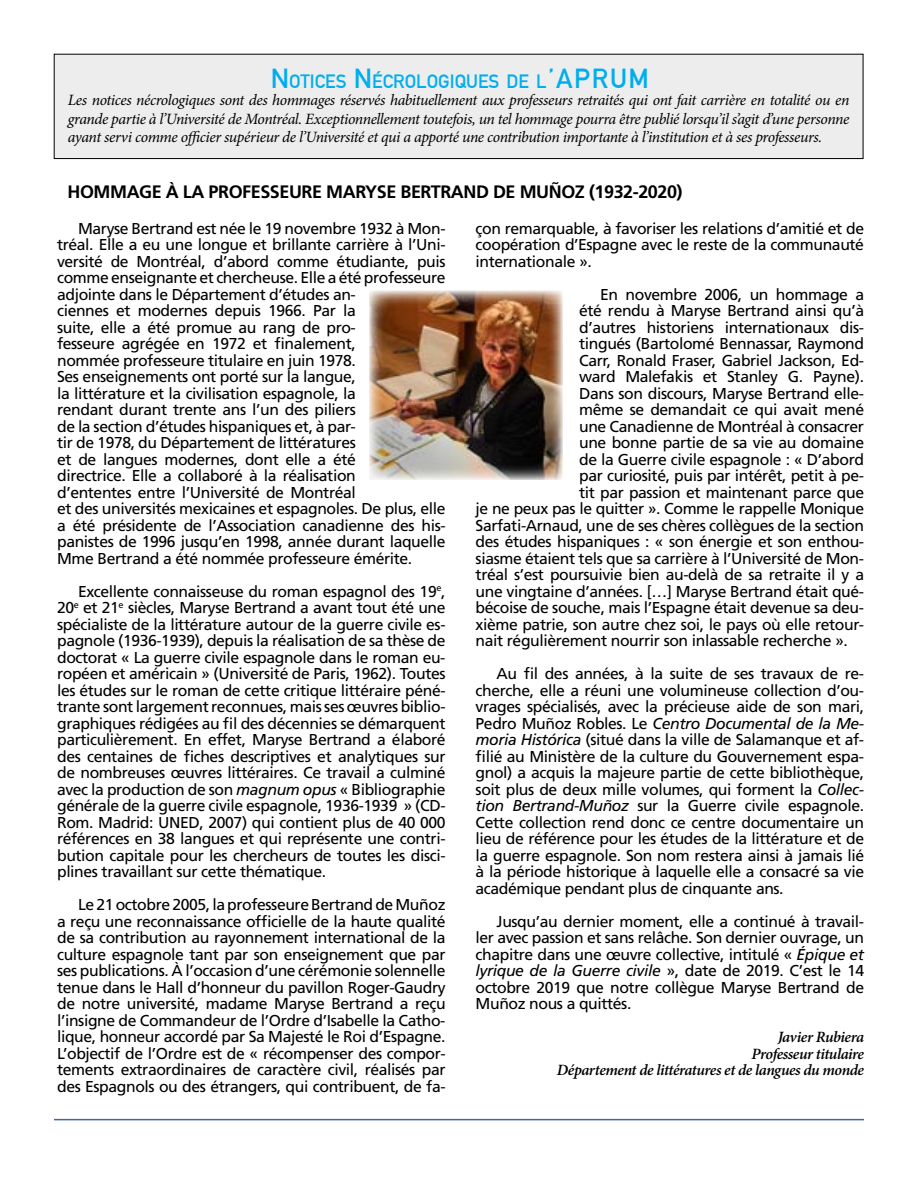
<style>
.page{position:relative;width:918px;height:1188px;background:#fff}
.page>*{position:absolute;margin:0;border:0;box-sizing:border-box;transform-origin:0 0}
.t1{font:700 18.9px "DIN Alternate";color:#00aeef}
.t2{font:700 18px "Frutiger";letter-spacing:-.025em;color:#000}
.t3{font:15.75px/16.5px "Frutiger";letter-spacing:-.025em;color:#000;text-align:justify}
.t4{font:italic 15.75px/18.9px "Minion Pro";letter-spacing:-.03em;color:#000;text-align:justify}
.t5{font:italic 600 15.75px/16.5px "Minion Pro";letter-spacing:-.03em;color:#000;text-align:right}
.s1{font-size:27px}
.s2{font-style:italic}
</style>
<div class="page">
<hr style="left:54px;top:1119px;width:810px;height:1px;background:#3c65af">
<div style="left:54px;top:54px;width:809px;height:105px;background:#ededee"></div>
<div style="left:54px;top:54px;width:809px;height:105px;border:1px solid #000"></div>
<img style="left:369px;top:291px;width:194px;height:189px">
<p class="t1" style="left:271px;top:67px;width:380px"><span class="s1">N</span>OTICES <span class="s1">N</span>ÉCROLOGIQUES DE L<span class="s1">’APRU M</span></p>
<p class="t4" style="left:68px;top:90px;width:783px">Les notices nécrologiques sont des hommages réservés habituellement aux professeurs retraités qui ont fait carrière en totalité ou en grande partie à l’Université de Montréal. Exceptionnellement toutefois, un tel hommage pourra être publié lorsqu’il s’agit d’une personne ayant servi comme officier supérieur de l’Université et qui a apporté une contribution importante à l’institution et à ses professeurs.</p>
<p class="t2" style="left:68px;top:181px;width:617px">HOMMAGE À LA PROFESSEURE MARYSE BERTRAND DE MUÑOZ (1932-2020)</p>
<p class="t3" style="left:476px;top:220px;width:390px">çon remarquable, à favoriser les relations d’amitié et de coopération d’Espagne avec le reste de la communauté internationale ».</p>
<p class="t3" style="left:600px;top:286px;width:265px">En novembre 2006, un hommage a</p>
<p class="t3" style="left:579px;top:302px;width:286px">été rendu à Maryse Bertrand ainsi qu’à</p>
<p class="t3" style="left:579px;top:319px;width:286px">d’autres historiens internationaux dis-</p>
<p class="t3" style="left:579px;top:335px;width:286px">tingués (Bartolomé Bennassar, Raymond</p>
<p class="t3" style="left:579px;top:352px;width:286px">Carr, Ronald Fraser, Gabriel Jackson, Ed-</p>
<p class="t3" style="left:579px;top:368px;width:286px">ward Malefakis et Stanley G. Payne).</p>
<p class="t3" style="left:579px;top:385px;width:286px">Dans son discours, Maryse Bertrand elle-</p>
<p class="t3" style="left:579px;top:401px;width:286px">même se demandait ce qui avait mené</p>
<p class="t3" style="left:579px;top:418px;width:286px">une Canadienne de Montréal à consacrer</p>
<p class="t3" style="left:579px;top:434px;width:286px">une bonne partie de sa vie au domaine</p>
<p class="t3" style="left:579px;top:451px;width:286px">de la Guerre civile espagnole : « D’abord</p>
<p class="t3" style="left:579px;top:467px;width:286px">par curiosité, puis par intérêt, petit à pe-</p>
<p class="t3" style="left:579px;top:484px;width:286px">tit par passion et maintenant parce que</p>
<p class="t3" style="left:476px;top:500px;width:390px">je ne peux pas le quitter ». Comme le rappelle Monique</p>
<p class="t3" style="left:476px;top:517px;width:390px">Sarfati-Arnaud, une de ses chères collègues de la section</p>
<p class="t3" style="left:476px;top:533px;width:390px">des études hispaniques : « son énergie et son enthou-</p>
<p class="t3" style="left:476px;top:550px;width:390px">siasme étaient tels que sa carrière à l’Université de Mon-</p>
<p class="t3" style="left:476px;top:566px;width:390px">tréal s’est poursuivie bien au-delà de sa retraite il y a</p>
<p class="t3" style="left:476px;top:583px;width:390px">une vingtaine d’années. […] Maryse Bertrand était qué-</p>
<p class="t3" style="left:476px;top:599px;width:390px">bécoise de souche, mais l’Espagne était devenue sa deu-</p>
<p class="t3" style="left:476px;top:616px;width:390px">xième patrie, son autre chez soi, le pays où elle retour-</p>
<p class="t3" style="left:476px;top:632px;width:374px">nait régulièrement nourrir son inlassable recherche ».</p>
<p class="t3" style="left:476px;top:665px;width:390px;text-indent:21px">Au fil des années, à la suite de ses travaux de re&shy;cherche, elle a réuni une volumineuse collection d’ou&shy;vrages spécialisés, avec la précieuse aide de son mari, Pedro Muñoz Robles. Le <span class="s2">Centro Documental de la Me&shy;moria Histórica</span> (situé dans la ville de Salamanque et af&shy;filié au Ministère de la culture du Gouvernement espa&shy;gnol) a acquis la majeure partie de cette bibliothèque, soit plus de deux mille volumes, qui forment la <span class="s2">Collec&shy;tion Bertrand-Muñoz</span> sur la Guerre civile espagnole.<br>Cette collection rend donc ce centre documentaire un lieu de référence pour les études de la littérature et de la guerre espagnole. Son nom restera ainsi à jamais lié à la période historique à laquelle elle a consacré sa vie académique pendant plus de cinquante ans.</p>
<p class="t3" style="left:476px;top:913px;width:390px;text-indent:21px">Jusqu’au dernier moment, elle a continué à travail&shy;ler avec passion et sans relâche. Son dernier ouvrage, un chapitre dans une œuvre collective, intitulé « <span class="s2">Épique et lyrique de la Guerre civile</span> », date de 2019. C’est le 14 octobre 2019 que notre collègue Maryse Bertrand de Muñoz nous a quittés.</p>
<p class="t5" style="left:557px;top:1029px;width:309px">Javier Rubiera<br>Professeur titulaire<br>Département de littératures et de langues du monde</p>
<p class="t3" style="left:57px;top:220px;width:390px;text-align:left;text-indent:21px">Maryse Bertrand est née le 19 novembre 1932 à Mon&shy;tréal. Elle a eu une longue et brillante carrière à l’Uni&shy;versité de Montréal, d’abord comme étudiante, puis comme enseignante et chercheuse. Elle a été professeure adjointe dans le Département d’études an-<br>ciennes et modernes depuis 1966. Par la<br>suite, elle a été promue au rang de pro-<br>fesseure agrégée en 1972 et finalement,<br>nommée professeure titulaire en juin 1978.<br>Ses enseignements ont porté sur la langue,<br>la littérature et la civilisation espagnole, la<br>rendant durant trente ans l’un des piliers<br>de la section d’études hispaniques et, à par-<br>tir de 1978, du Département de littératures<br>et de langues modernes, dont elle a été<br>directrice. Elle a collaboré à la réalisation<br>d’ententes entre l’Université de Montréal<br>et des universités mexicaines et espagnoles. De plus, elle a été présidente de l’Association canadienne des his&shy;panistes de 1996 jusqu’en 1998, année durant laquelle Mme Bertrand a été nommée professeure émérite.</p>
<p class="t3" style="left:57px;top:583px;width:390px;text-indent:21px">Excellente connaisseuse du roman espagnol des 19<sup>e</sup>, 20<sup>e</sup> et 21<sup>e</sup> siècles, Maryse Bertrand a avant tout été une spécialiste de la littérature autour de la guerre civile es&shy;pagnole (1936-1939), depuis la réalisation de sa thèse de doctorat « La guerre civile espagnole dans le roman eu&shy;ropéen et américain » (Université de Paris, 1962). Toutes les études sur le roman de cette critique littéraire péné&shy;trante sont largement reconnues, mais ses œuvres biblio&shy;graphiques rédigées au fil des décennies se démarquent particulièrement. En effet, Maryse Bertrand a élaboré des centaines de fiches descriptives et analytiques sur de nombreuses œuvres littéraires. Ce travail a culminé avec la production de son <span class="s2">magnum opus</span> « Bibliographie générale de la guerre civile espagnole, 1936-1939 » (CD-Rom. Madrid: UNED, 2007) qui contient plus de 40 000 références en 38 langues et qui représente une contri&shy;bution capitale pour les chercheurs de toutes les disci&shy;plines travaillant sur cette thématique.</p>
<p class="t3" style="left:57px;top:896px;width:390px;text-indent:21px">Le 21 octobre 2005, la professeure Bertrand de Muñoz a reçu une reconnaissance officielle de la haute qualité de sa contribution au rayonnement international de la culture espagnole tant par son enseignement que par ses publications. À l’occasion d’une cérémonie solennelle tenue dans le Hall d’honneur du pavillon Roger-Gaudry de notre université, madame Maryse Bertrand a reçu l’insigne de Commandeur de l’Ordre d’Isabelle la Catho&shy;lique, honneur accordé par Sa Majesté le Roi d’Espagne.<br>L’objectif de l’Ordre est de « récompenser des compor&shy;tements extraordinaires de caractère civil, réalisés par des Espagnols ou des étrangers, qui contribuent, de fa-</p>
</div>
